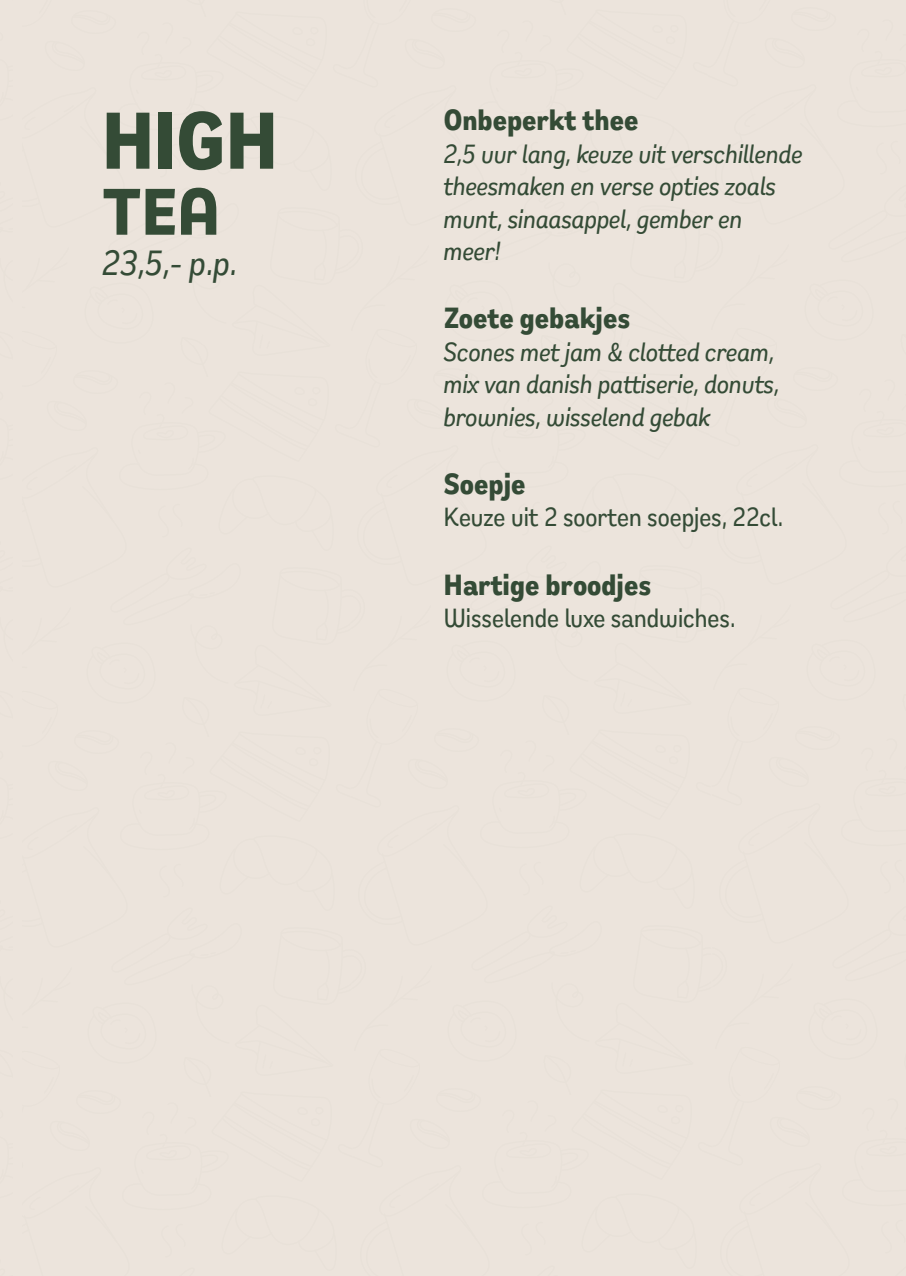
<style>
.page{position:relative;width:906px;height:1276px;background:#fff}
.page>*{position:absolute;margin:0;border:0;box-sizing:border-box;transform-origin:0 0}
.t1{font:700 82.5px "Remora Sans W1";color:#344b36}
.t2{font:700 67.5px "Remora Sans W1";color:#344b36}
.t3{font:italic 500 36px "Remora Sans W1";color:#344b36}
.t4{font:700 30px "Remora Sans W1";color:#344b36}
.t5{font:italic 500 27px/32.4px "Remora Sans W1";color:#344b36}
.t6{font:500 27px "Remora Sans W1";color:#344b36}
</style>
<div class="page">
<div style="left:22px;top:0;width:884px;height:1276px;background:#ece4dc"></div>
<div style="left:0;top:0;width:22px;height:1276px;background:#ece4dc"></div>
<p class="t1" style="left:102px;top:87px;width:177px">HIGH</p>
<p class="t2" style="left:102px;top:168px;width:119px">TEA</p>
<p class="t3" style="left:102px;top:240px;width:137px">23,5,- p.p.</p>
<p class="t4" style="left:444px;top:101px;width:196px">Onbeperkt thee</p>
<p class="t5" style="left:444px;top:137px;width:360px">2,5 uur lang, keuze uit verschillende theesmaken en verse opties zoals munt, sinaasappel, gember en meer!</p>
<p class="t4" style="left:444px;top:299px;width:188px">Zoete gebakjes</p>
<p class="t5" style="left:444px;top:335px;width:337px">Scones met jam &amp; clotted cream, mix van danish pattiserie, donuts, brownies, wisselend gebak</p>
<p class="t4" style="left:444px;top:464px;width:83px">Soepje</p>
<p class="t6" style="left:444px;top:500px;width:341px">Keuze uit 2 soorten soepjes, 22cl.</p>
<p class="t4" style="left:444px;top:565px;width:209px">Hartige broodjes</p>
<p class="t6" style="left:444px;top:601px;width:293px">Wisselende luxe sandwiches.</p>
</div>
